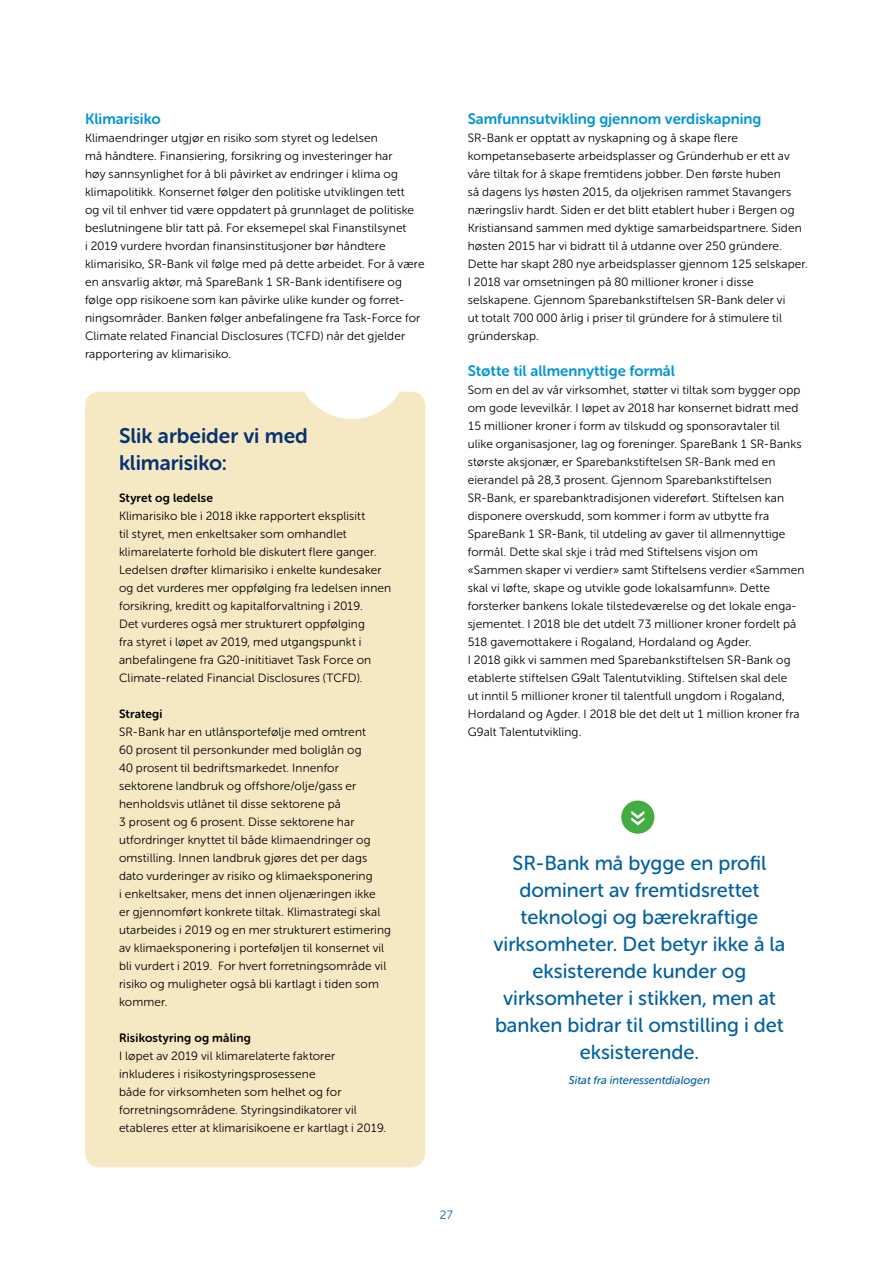
<style>
.page{position:relative;width:893px;height:1263px;background:#fff}
.page>*{position:absolute;margin:0;border:0;box-sizing:border-box;transform-origin:0 0}
.Ingress{font:21px/27px "Museo Sans Rounded 700";color:#093272}
.t1{font:20.25px/27px "Museo Sans Rounded 500";color:#0060a2;text-align:center}
.Subtittel{font:15px "Museo Sans Rounded 700";color:#0095d6}
.Brødtekst{font:12px/18px "Museo Sans Rounded 300";letter-spacing:.015em;color:#000}
.Brødtekst_Bullet{font:12px/18px "Museo Sans Rounded 300";letter-spacing:.01em;color:#000}
.Brødtekst_Bullet-2{font:12px "Museo Sans Rounded 700";letter-spacing:.015em;color:#000}
.t2{font:12px "Museo Sans Rounded 300";color:#0060a2}
.t3{font:italic 11.25px "Museo Sans Rounded 500";color:#0060a2}
</style>
<div class="page">
<div style="left:621px;top:800px;width:33px;height:34px;background:#44ad42;border-radius:50%"></div>
<svg style="left:631px;top:811px;width:13px;height:14px"></svg>
<div style="left:85px;top:392px;width:340px;height:775px;background:#f5e9c4;border-radius:14px"></div>
<svg style="left:297px;top:391px;width:110px;height:28px"></svg>
<p class="Subtittel" style="left:85px;top:111px;width:77px">Klimarisiko</p>
<p class="Brødtekst" style="left:85px;top:129px;width:341px">Klimaendringer utgjør en risiko som styret og ledelsen<br>må håndtere. Finansiering, forsikring og investeringer har<br>høy sannsynlighet for å bli påvirket av endringer i klima og klimapolitikk. Konsernet følger den politiske utviklingen tett<br>og vil til enhver tid være oppdatert på grunnlaget de politiske beslutningene blir tatt på. For eksemepel skal Finanstilsynet<br>i 2019 vurdere hvordan finansinstitusjoner bør håndtere klimarisiko, SR-Bank vil følge med på dette arbeidet. For å være en ansvarlig aktør, må SpareBank 1 SR-Bank identifisere og følge opp risikoene som kan påvirke ulike kunder og forret&shy;ningsområder. Banken følger anbefalingene fra Task-Force for Climate related Financial Disclosures (TCFD) når det gjelder rapportering av klimarisiko.</p>
<p class="Ingress" style="left:119px;top:422px;width:190px">Slik arbeider vi med klimarisiko:</p>
<p class="Brødtekst_Bullet-2" style="left:119px;top:491px;width:95px">Styret og ledelse</p>
<p class="Brødtekst_Bullet" style="left:119px;top:507px;width:274px">Klimarisiko ble i 2018 ikke rapportert eksplisitt<br>til styret, men enkeltsaker som omhandlet klimarelaterte forhold ble diskutert flere ganger.<br>Ledelsen drøfter klimarisiko i enkelte kundesaker og det vurderes mer oppfølging fra ledelsen innen forsikring, kreditt og kapitalforvaltning i 2019.<br>Det vurderes også mer strukturert oppfølging<br>fra styret i løpet av 2019, med utgangspunkt i anbefalingene fra G20-inititiavet Task Force on Climate-related Financial Disclosures (TCFD).</p>
<p class="Brødtekst_Bullet-2" style="left:119px;top:707px;width:45px">Strategi</p>
<p class="Brødtekst_Bullet" style="left:119px;top:723px;width:274px">SR-Bank har en utlånsportefølje med omtrent<br>60 prosent til personkunder med boliglån og<br>40 prosent til bedriftsmarkedet. Innenfor sektorene landbruk og offshore/olje/gass er henholdsvis utlånet til disse sektorene på<br>3 prosent og 6 prosent. Disse sektorene har utfordringer knyttet til både klimaendringer og omstilling. Innen landbruk gjøres det per dags dato vurderinger av risiko og klimaeksponering<br>i enkeltsaker, mens det innen oljenæringen ikke<br>er gjennomført konkrete tiltak. Klimastrategi skal utarbeides i 2019 og en mer strukturert estimering av klimaeksponering i porteføljen til konsernet vil bli vurdert i 2019. For hvert forretningsområde vil risiko og muligheter også bli kartlagt i tiden som kommer.</p>
<p class="Brødtekst_Bullet-2" style="left:119px;top:1031px;width:133px">Risikostyring og måling</p>
<p class="Brødtekst_Bullet" style="left:119px;top:1047px;width:269px">I løpet av 2019 vil klimarelaterte faktorer inkluderes i risikostyringsprosessene<br>både for virksomheten som helhet og for forretningsområdene. Styringsindikatorer vil etableres etter at klimarisikoene er kartlagt i 2019.</p>
<p class="Subtittel" style="left:468px;top:111px;width:295px">Samfunnsutvikling gjennom verdiskapning</p>
<p class="Brødtekst" style="left:468px;top:129px;width:341px">SR-Bank er opptatt av nyskapning og å skape flere kompetansebaserte arbeidsplasser og Gründerhub er ett av våre tiltak for å skape fremtidens jobber. Den første huben<br>så dagens lys høsten 2015, da oljekrisen rammet Stavangers næringsliv hardt. Siden er det blitt etablert huber i Bergen og Kristiansand sammen med dyktige samarbeidspartnere. Siden høsten 2015 har vi bidratt til å utdanne over 250 gründere.<br>Dette har skapt 280 nye arbeidsplasser gjennom 125 selskaper.<br>I 2018 var omsetningen på 80 millioner kroner i disse selskapene. Gjennom Sparebankstiftelsen SR-Bank deler vi<br>ut totalt 700 000 årlig i priser til gründere for å stimulere til gründerskap.</p>
<p class="Subtittel" style="left:468px;top:363px;width:209px">Støtte til allmennyttige formål</p>
<p class="Brødtekst" style="left:468px;top:381px;width:338px">Som en del av vår virksomhet, støtter vi tiltak som bygger opp om gode levevilkår. I løpet av 2018 har konsernet bidratt med 15 millioner kroner i form av tilskudd og sponsoravtaler til ulike organisasjoner, lag og foreninger. SpareBank 1 SR-Banks største aksjonær, er Sparebankstiftelsen SR-Bank med en eierandel på 28,3 prosent. Gjennom Sparebankstiftelsen SR-Bank, er sparebanktradisjonen videreført. Stiftelsen kan disponere overskudd, som kommer i form av utbytte fra SpareBank 1 SR-Bank, til utdeling av gaver til allmennyttige formål. Dette skal skje i tråd med Stiftelsens visjon om «Sammen skaper vi verdier» samt Stiftelsens verdier «Sammen skal vi løfte, skape og utvikle gode lokalsamfunn». Dette forsterker bankens lokale tilstedeværelse og det lokale enga&shy;sjementet. I 2018 ble det utdelt 73 millioner kroner fordelt på 518 gavemottakere i Rogaland, Hordaland og Agder.</p>
<p class="Brødtekst" style="left:468px;top:651px;width:333px">I 2018 gikk vi sammen med Sparebankstiftelsen SR-Bank og etablerte stiftelsen G9alt Talentutvikling. Stiftelsen skal dele ut inntil 5 millioner kroner til talentfull ungdom i Rogaland, Hordaland og Agder. I 2018 ble det delt ut 1 million kroner fra G9alt Talentutvikling.</p>
<p class="t1" style="left:493px;top:849px;width:293px">SR-Bank må bygge en profil dominert av fremtidsrettet teknologi og bærekraftige virksomheter. Det betyr ikke å la eksisterende kunder og virksomheter i stikken, men at banken bidrar til omstilling i det eksisterende.</p>
<p class="t3" style="left:569px;top:1074px;width:143px">Sitat fra interessentdialogen</p>
<p class="t2" style="left:440px;top:1208px;width:15px">27</p>
</div>
